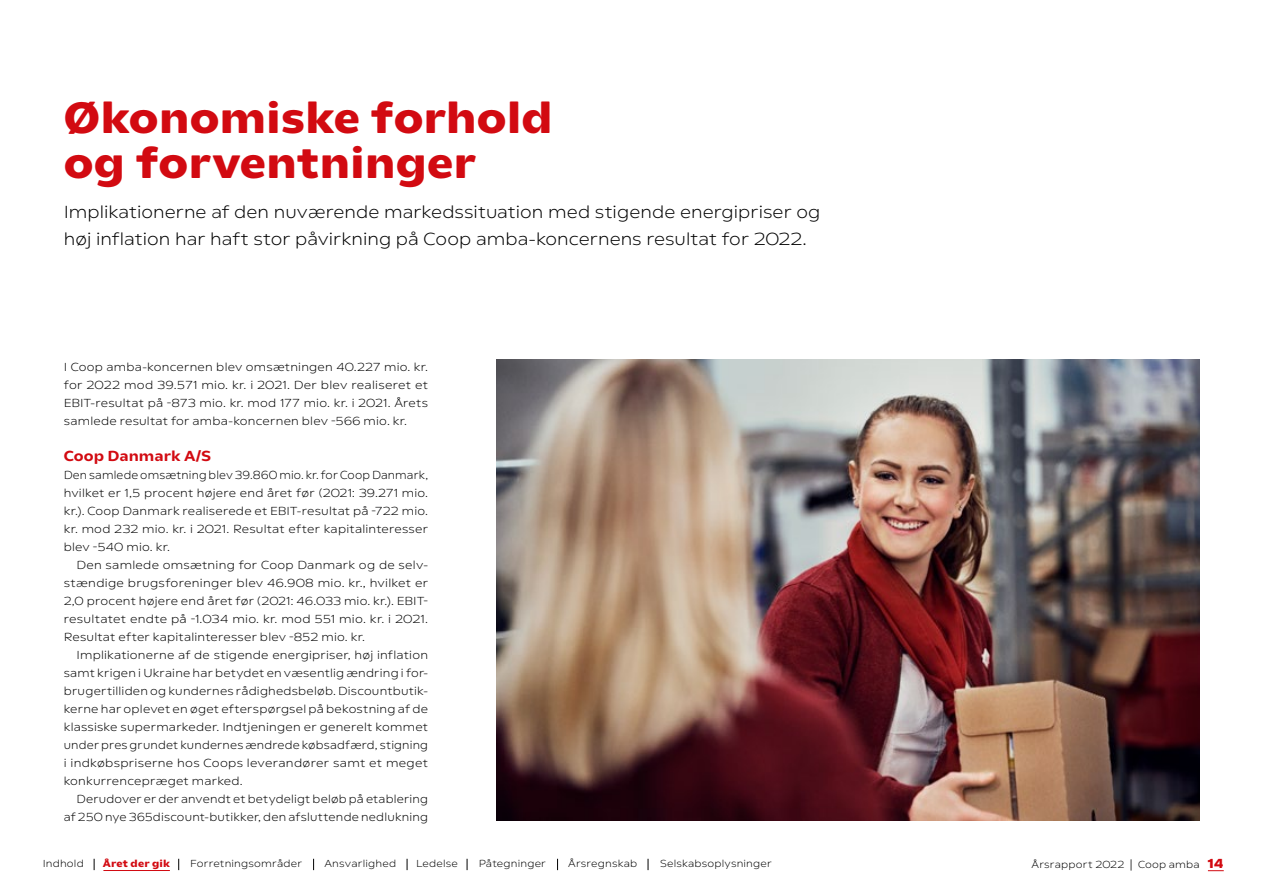
<style>
.page{position:relative;width:1263px;height:893px;background:#fff}
.page>*{position:absolute;margin:0;border:0;box-sizing:border-box;transform-origin:0 0}
.t1{font:700 45px/45px "COOPPRINT";color:#d20a11}
.t2{font:300 18px/27px "COOPPRINT";letter-spacing:.005em;color:#000}
.t3{font:600 15px "COOPPRINT";color:#d20a11}
.t4{font:300 12px/18px "COOPPRINT";letter-spacing:.02em;color:#000;text-align:justify}
.t5{font:300 12px/18px "COOPPRINT";letter-spacing:.02em;color:#000;text-align:justify;scale:.94 1}
.t6{font:300 10.5px "COOPPRINT";letter-spacing:.02em;color:#000}
.t7{font:700 10.5px "COOPPRINT";letter-spacing:.01em;color:#d20a11}
.s1{font-size:12px}
.s2{font-weight:700;font-size:13.5px;color:#d20a11}
</style>
<div class="page">
<img style="left:496px;top:359px;width:703px;height:462px">
<svg style="left:1208px;top:870px;width:16px;height:1px"></svg>
<hr style="left:103px;top:870px;width:67px;height:1px;background:#d20a11">
<h1 class="t1" style="left:64px;top:96px;width:491px">Økonomiske forhold og forventninger</h1>
<h2 class="t2" style="left:64px;top:198px;width:758px">Implikationerne af den nuværende markedssituation med stigende energipriser og høj inflation har haft stor påvirkning på Coop amba-koncernens resultat for 2022.</h2>
<p class="t4" style="left:64px;top:358px;width:366px">I Coop amba-koncernen blev omsætningen 40.227 mio. kr. for 2022 mod 39.571 mio. kr. i 2021. Der blev realiseret et EBIT-resultat på -873 mio. kr. mod 177 mio. kr. i 2021. Årets samlede resultat for amba-koncernen blev -566 mio. kr.</p>
<p class="t3" style="left:64px;top:447px;width:149px">Coop Danmark A/S</p>
<p class="t5" style="left:64px;top:466px;width:389px">Den samlede omsætning blev 39.860 mio. kr. for Coop Danmark, hvilket er 1,5 procent højere end året før (2021: 39.271 mio. kr.). Coop Danmark realiserede et EBIT-resultat på -722 mio. kr. mod 232 mio. kr. i 2021. Resultat efter kapitalinteresser blev -540 mio. kr.</p>
<p class="t4" style="left:64px;top:556px;width:366px;text-indent:13px">Den samlede omsætning for Coop Danmark og de selv&shy;stændige brugsforeninger blev 46.908 mio. kr., hvilket er 2,0 procent højere end året før (2021: 46.033 mio. kr.). EBIT&shy;resultatet endte på -1.034 mio. kr. mod 551 mio. kr. i 2021.<br>Resultat efter kapitalinteresser blev -852 mio. kr.</p>
<p class="t4" style="left:64px;top:646px;width:366px;text-indent:13px">Implikationerne af de stigende energipriser, høj inflation samt krigen i Ukraine har betydet en væsentlig ændring i for&shy;brugertilliden og kundernes rådighedsbeløb. Discountbutik&shy;kerne har oplevet en øget efterspørgsel på bekostning af de klassiske supermarkeder. Indtjeningen er generelt kommet under pres grundet kundernes ændrede købsadfærd, stigning i indkøbspriserne hos Coops leverandører samt et meget konkurrencepræget marked.</p>
<p class="t4" style="left:64px;top:790px;width:366px;text-align:right">Derudover er der anvendt et betydeligt beløb på etablering af 250 nye 365discount-butikker, den afsluttende nedlukning</p>
<p class="t6" style="left:43px;top:858px;width:43px">Indhold</p>
<p class="t7" style="left:103px;top:858px;width:68px">Året der gik</p>
<p class="t6" style="left:190px;top:858px;width:114px">Forretningsområder</p>
<p class="t6" style="left:324px;top:858px;width:73px">Ansvarlighed</p>
<p class="t6" style="left:416px;top:858px;width:43px">Ledelse</p>
<p class="t6" style="left:479px;top:858px;width:69px">Påtegninger</p>
<p class="t6" style="left:568px;top:858px;width:71px">Årsregnskab</p>
<p class="t6" style="left:660px;top:858px;width:113px">Selskabsoplysninger</p>
<p class="t6" style="left:1031px;top:858px;width:194px">Årsrapport 2022 <span class="s1">|</span> Coop amba <span class="s2">14</span></p>
</div>
